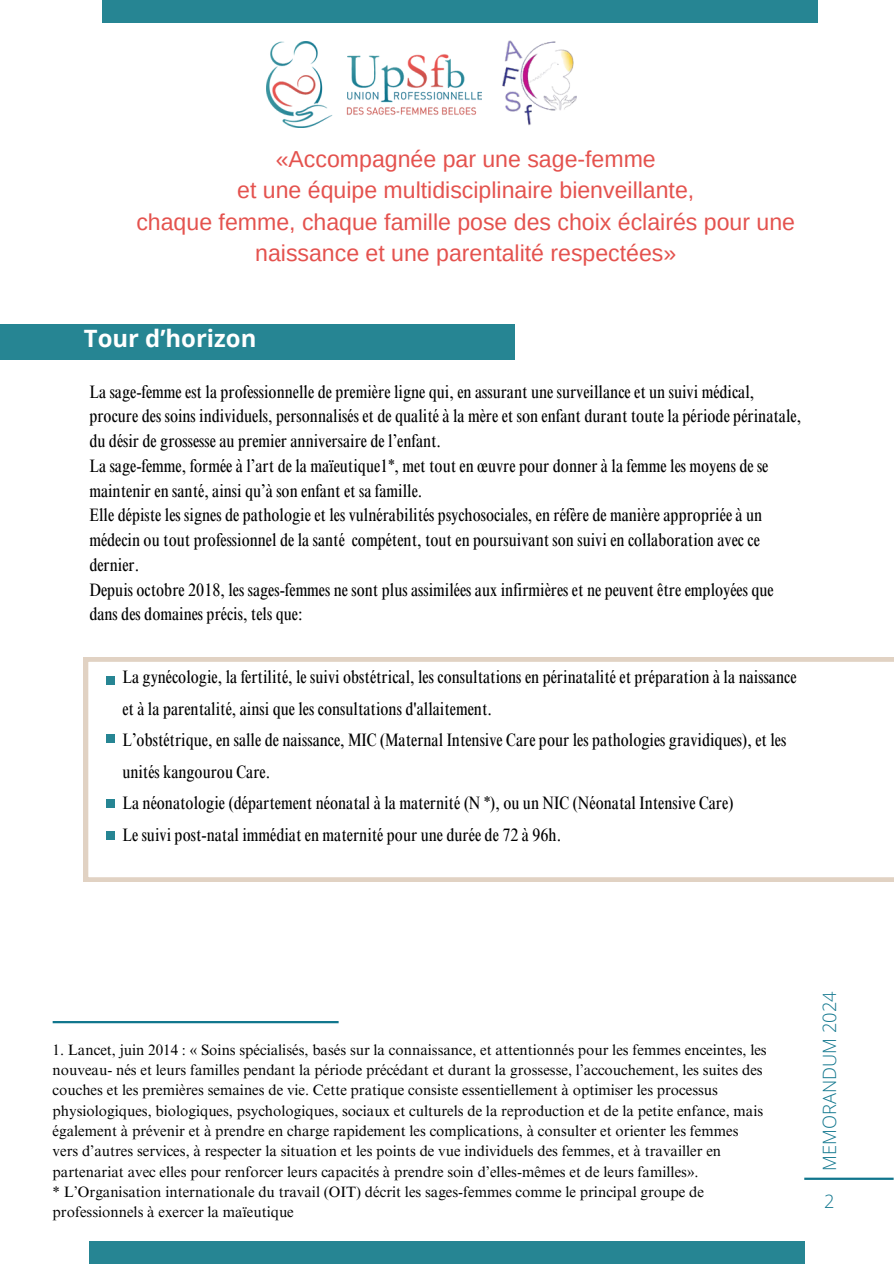
<style>
.page{position:relative;width:894px;height:1264px;background:#fff}
.page>*{position:absolute;margin:0;border:0;box-sizing:border-box;transform-origin:0 0}
.t1{font:700 23.85px "Open Sans";color:#fff}
.t2{font:23.1px/31.5px "Arimo";color:#e4524e;text-align:center}
.t3{font:300 18.3px "Open Sans";color:#10768d}
.t4{font:condensed 18px/24.8px "Times NRMT Pro";color:#000}
.t5{font:15px/20.2px "Times NRMT Pro";color:#000}
</style>
<div class="page">
<img style="left:502px;top:40px;width:74px;height:86px">
<div style="left:0;top:324px;width:514px;height:36px;background:#268593"></div>
<hr style="left:53px;top:1021px;width:285px;height:2px;background:#10768d">
<hr style="left:804px;top:1177px;width:89px;height:2px;background:#10768d">
<div style="left:103px;top:0;width:714px;height:23px;background:#268593"></div>
<div style="left:89px;top:1241px;width:714px;height:22px;background:#268593"></div>
<svg style="left:84px;top:657px;width:809px;height:224px"></svg>
<div style="left:106px;top:676px;width:8px;height:8px;background:#268593"></div>
<div style="left:106px;top:734px;width:8px;height:8px;background:#268593"></div>
<div style="left:106px;top:831px;width:8px;height:8px;background:#268593"></div>
<div style="left:106px;top:798px;width:8px;height:9px;background:#268593"></div>
<img style="left:266px;top:42px;width:215px;height:85px">
<p class="t2" style="left:136px;top:143px;width:660px">«Accompagnée par une sage-femme<br>et une équipe multidisciplinaire bienveillante,<br>chaque femme, chaque famille pose des choix éclairés pour une naissance et une parentalité respectées»</p>
<h2 class="t1" style="left:84px;top:321px;width:174px">Tour d’horizon</h2>
<h1 class="t4" style="left:89px;top:381px;width:713px">La sage-femme est la professionnelle de première ligne qui, en assurant une surveillance et un suivi médical, procure des soins individuels, personnalisés et de qualité à la mère et son enfant durant toute la période périnatale, du désir de grossesse au premier anniversaire de l’enfant.<br>La sage-femme, formée à l’art de la maïeutique1*, met tout en œuvre pour donner à la femme les moyens de se maintenir en santé, ainsi qu’à son enfant et sa famille.<br>Elle dépiste les signes de pathologie et les vulnérabilités psychosociales, en réfère de manière appropriée à un médecin ou tout professionnel de la santé compétent, tout en poursuivant son suivi en collaboration avec ce dernier.<br>Depuis octobre 2018, les sages-femmes ne sont plus assimilées aux infirmières et ne peuvent être employées que dans des domaines précis, tels que:</h1>
<p class="t4" style="left:122px;top:663px;width:675px;line-height:31.5px">La gynécologie, la fertilité, le suivi obstétrical, les consultations en périnatalité et préparation à la naissance et à la parentalité, ainsi que les consultations d'allaitement.<br>L’obstétrique, en salle de naissance, MIC (Maternal Intensive Care pour les pathologies gravidiques), et les unités kangourou Care.<br>La néonatologie (département néonatal à la maternité (N *), ou un NIC (Néonatal Intensive Care)<br>Le suivi post-natal immédiat en maternité pour une durée de 72 à 96h.</p>
<p class="t3" style="left:816px;top:1170px;width:181px;rotate:-90deg">MEMORANDUM 2024</p>
<h4 class="t5" style="left:53px;top:1041px;width:715px">1. Lancet, juin 2014 : « Soins spécialisés, basés sur la connaissance, et attentionnés pour les femmes enceintes, les nouveau- nés et leurs familles pendant la période précédant et durant la grossesse, l’accouchement, les suites des couches et les premières semaines de vie. Cette pratique consiste essentiellement à optimiser les processus physiologiques, biologiques, psychologiques, sociaux et culturels de la reproduction et de la petite enfance, mais également à prévenir et à prendre en charge rapidement les complications, à consulter et orienter les femmes vers d’autres services, à respecter la situation et les points de vue individuels des femmes, et à travailler en partenariat avec elles pour renforcer leurs capacités à prendre soin d’elles-mêmes et de leurs familles».</h4>
<h4 class="t5" style="left:53px;top:1183px;width:652px">* L’Organisation internationale du travail (OIT) décrit les sages-femmes comme le principal groupe de professionnels à exercer la maïeutique</h4>
<p class="t3" style="left:823px;top:1188px;width:12px">2</p>
</div>
